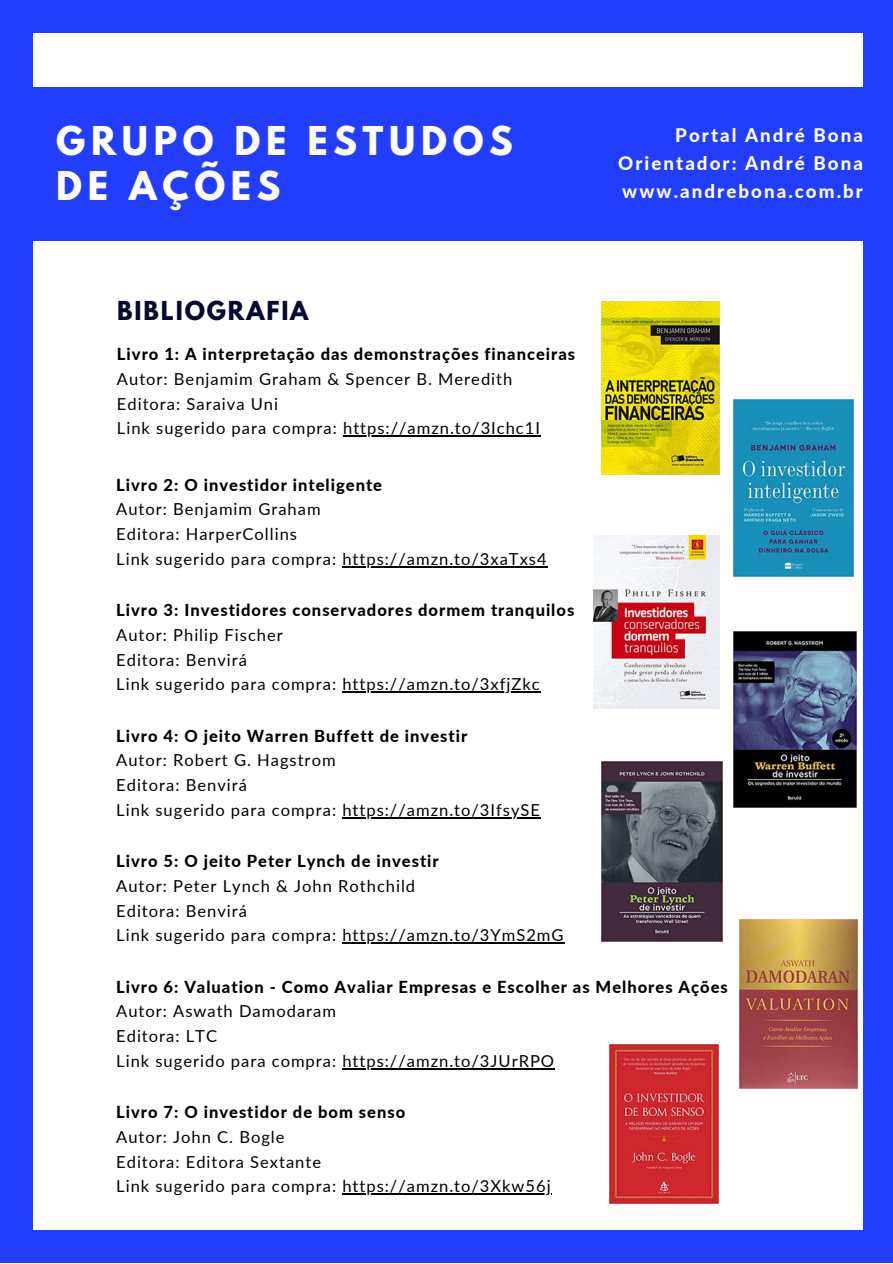
<style>
.page{position:relative;width:893px;height:1264px;background:#fff}
.page>*{position:absolute;margin:0;border:0;box-sizing:border-box;transform-origin:0 0}
.t1{font:700 35.1px/45px "League Spartan";letter-spacing:.16em;color:#fff}
.t2{font:700 23.1px "League Spartan";letter-spacing:.08em;color:#050a30}
.t3{font:800 18.75px/28px "Lato";letter-spacing:.11em;color:#fff;text-align:justify}
.t4{font:16.5px/24.8px "Lato";letter-spacing:.06em;color:#000}
.t5{font:800 16.5px "Lato";letter-spacing:.06em;color:#000}
</style>
<div class="page">
<div style="left:0;top:0;width:892px;height:1262px;background:#233dff"></div>
<div style="left:34px;top:33px;width:828px;height:1196px;background:#fff"></div>
<div style="left:0;top:87px;width:892px;height:153px;background:#233dff"></div>
<img style="left:733px;top:400px;width:120px;height:176px">
<img style="left:601px;top:301px;width:118px;height:173px">
<img style="left:593px;top:535px;width:126px;height:173px">
<img style="left:733px;top:631px;width:123px;height:176px">
<img style="left:601px;top:761px;width:121px;height:180px">
<img style="left:739px;top:919px;width:118px;height:169px">
<img style="left:609px;top:1044px;width:110px;height:159px">
<hr style="left:343px;top:435px;width:198px;height:1px;background:#000">
<hr style="left:342px;top:566px;width:205px;height:1px;background:#000">
<hr style="left:342px;top:691px;width:198px;height:1px;background:#000">
<hr style="left:342px;top:817px;width:199px;height:1px;background:#000">
<hr style="left:342px;top:942px;width:222px;height:1px;background:#000">
<hr style="left:342px;top:1068px;width:213px;height:1px;background:#000">
<hr style="left:342px;top:1193px;width:209px;height:1px;background:#000">
<h1 class="t1" style="left:56px;top:122px;width:458px">GRUPO DE ESTUDOS<br>DE AÇÕES</h1>
<p class="t3" style="left:618px;top:120px;width:246px;text-indent:57px">Portal André Bona Orientador: André Bona www.andrebona.com.br</p>
<h2 class="t2" style="left:117px;top:299px;width:193px">BIBLIOGRAFIA</h2>
<p class="t5" style="left:117px;top:344px;width:459px">Livro 1: A interpretação das demonstrações financeiras</p>
<p class="t4" style="left:117px;top:366px;width:424px">Autor: Benjamim Graham &amp; Spencer B. Meredith<br>Editora: Saraiva Uni<br>Link sugerido para compra: https://amzn.to/3Ichc1I</p>
<p class="t5" style="left:116px;top:474px;width:267px">Livro 2: O investidor inteligente</p>
<p class="t4" style="left:116px;top:496px;width:432px">Autor: Benjamim Graham<br>Editora: HarperCollins<br>Link sugerido para compra: https://amzn.to/3xaTxs4</p>
<p class="t5" style="left:116px;top:600px;width:459px">Livro 3: Investidores conservadores dormem tranquilos</p>
<p class="t4" style="left:116px;top:622px;width:425px">Autor: Philip Fischer<br>Editora: Benvirá<br>Link sugerido para compra: https://amzn.to/3xfjZkc</p>
<p class="t5" style="left:116px;top:725px;width:352px">Livro 4: O jeito Warren Buffett de investir</p>
<p class="t4" style="left:116px;top:747px;width:425px">Autor: Robert G. Hagstrom<br>Editora: Benvirá<br>Link sugerido para compra: https://amzn.to/3IfsySE</p>
<p class="t5" style="left:116px;top:850px;width:324px">Livro 5: O jeito Peter Lynch de investir</p>
<p class="t4" style="left:116px;top:873px;width:449px">Autor: Peter Lynch &amp; John Rothchild<br>Editora: Benvirá<br>Link sugerido para compra: https://amzn.to/3YmS2mG</p>
<p class="t5" style="left:116px;top:976px;width:613px">Livro 6: Valuation - Como Avaliar Empresas e Escolher as Melhores Ações</p>
<p class="t4" style="left:116px;top:998px;width:439px">Autor: Aswath Damodaram<br>Editora: LTC<br>Link sugerido para compra: https://amzn.to/3JUrRPO</p>
<p class="t5" style="left:116px;top:1101px;width:290px">Livro 7: O investidor de bom senso</p>
<p class="t4" style="left:116px;top:1124px;width:436px">Autor: John C. Bogle<br>Editora: Editora Sextante<br>Link sugerido para compra: https://amzn.to/3Xkw56j</p>
</div>
